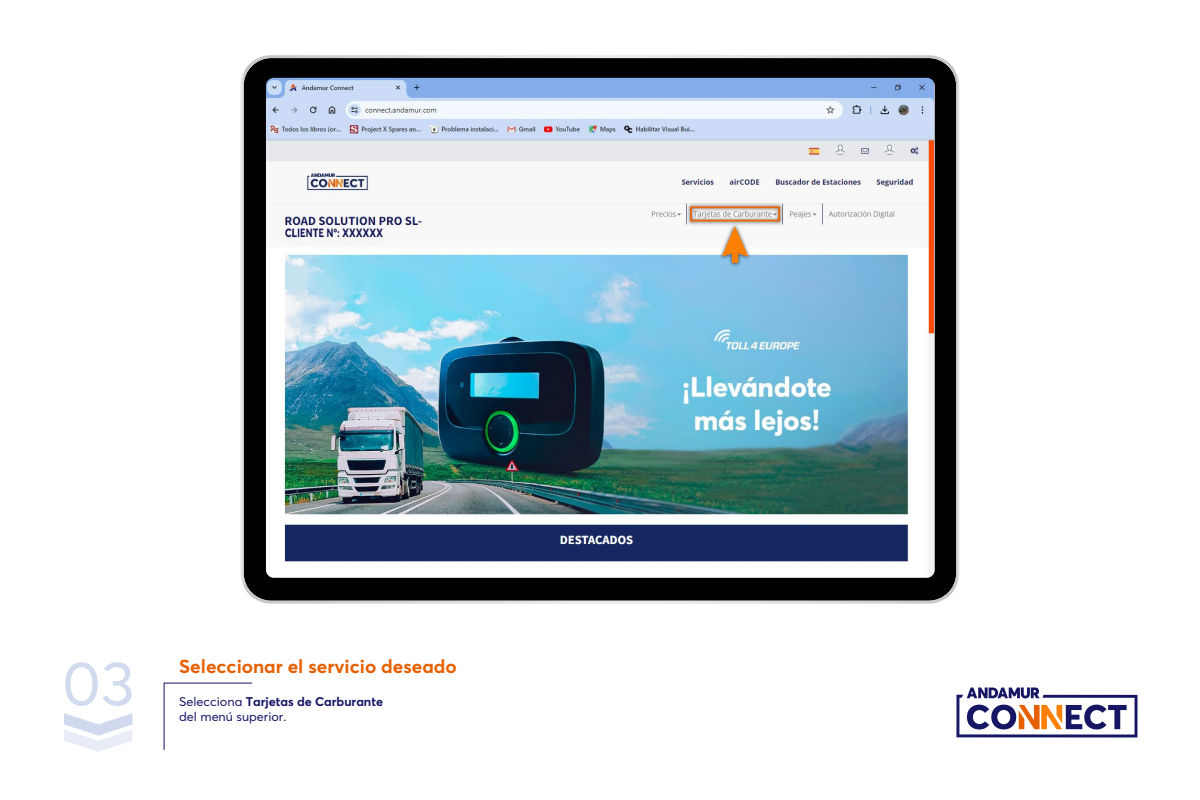
<style>
.page{position:relative;width:1200px;height:800px;background:#fff}
.page>*{position:absolute;margin:0;border:0;box-sizing:border-box;transform-origin:0 0}
.t1{font:62.5px "Averta";color:#d1daee}
.t2{font:700 18.75px "Averta";color:#e76000}
.t3{font:12.5px/15px "Averta";color:#161665}
.s1{font-weight:700}
</style>
<div class="page">
<svg style="left:163px;top:682px;width:90px;height:68px"></svg>
<svg style="left:64px;top:713px;width:69px;height:39px"></svg>
<svg style="left:956px;top:688px;width:182px;height:50px"></svg>
<img style="left:241px;top:55px;width:718px;height:549px">
<h1 class="t1" style="left:62px;top:641px;width:74px">03</h1>
<h2 class="t2" style="left:179px;top:654px;width:279px">Seleccionar el servicio deseado</h2>
<p class="t3" style="left:179px;top:693px;width:205px">Selecciona <span class="s1">Tarjetas de Carburante </span>del menú superior.</p>
</div>
